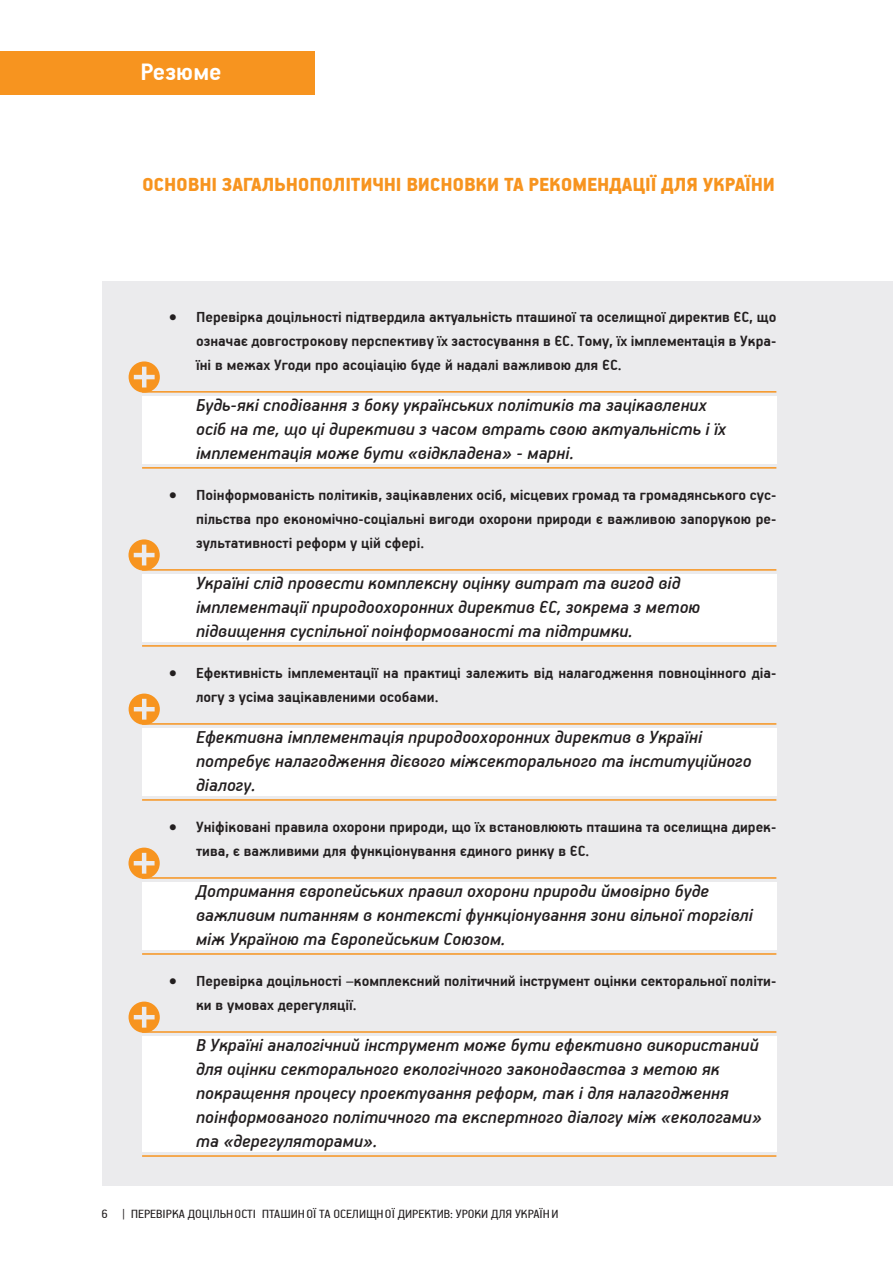
<style>
.page{position:relative;width:893px;height:1263px;background:#fff}
.page>*{position:absolute;margin:0;border:0;box-sizing:border-box;transform-origin:0 0}
.t1{font:700 27px "PF Handbook Pro";color:#fff}
.t2{font:900 21px "PF Handbook Pro";letter-spacing:-.01em;color:#f7941f}
.List_Paragraph{font:italic 500 19.5px/24px "PF Handbook Pro";color:#231f20}
.t3{font:700 16.5px/24px "PF Handbook Pro";color:#231f20}
.t4{font:13.5px "PF Handbook Pro";color:#231f20}
</style>
<div class="page">
<div style="left:0;top:51px;width:314px;height:43px;background:#f7941f"></div>
<div style="left:102px;top:281px;width:791px;height:905px;background:#ebebed"></div>
<div style="left:142px;top:396px;width:634px;height:67px;background:#fff"></div>
<hr style="left:142px;top:391px;width:634px;height:2px;background:#f7941f">
<hr style="left:142px;top:467px;width:634px;height:2px;background:#f7941f">
<div style="left:142px;top:574px;width:634px;height:67px;background:#fff"></div>
<hr style="left:142px;top:569px;width:634px;height:2px;background:#f7941f">
<hr style="left:142px;top:645px;width:634px;height:2px;background:#f7941f">
<div style="left:142px;top:728px;width:634px;height:67px;background:#fff"></div>
<hr style="left:142px;top:723px;width:634px;height:2px;background:#f7941f">
<hr style="left:142px;top:799px;width:634px;height:2px;background:#f7941f">
<div style="left:142px;top:882px;width:634px;height:67px;background:#fff"></div>
<hr style="left:142px;top:877px;width:634px;height:2px;background:#f7941f">
<hr style="left:142px;top:953px;width:634px;height:2px;background:#f7941f">
<div style="left:142px;top:1036px;width:634px;height:115px;background:#fff"></div>
<hr style="left:142px;top:1031px;width:634px;height:2px;background:#f7941f">
<hr style="left:142px;top:1155px;width:634px;height:2px;background:#f7941f">
<svg style="left:129px;top:361px;width:31px;height:32px"></svg>
<svg style="left:128px;top:539px;width:32px;height:32px"></svg>
<svg style="left:129px;top:693px;width:31px;height:32px"></svg>
<svg style="left:128px;top:848px;width:32px;height:31px"></svg>
<svg style="left:129px;top:1001px;width:31px;height:32px"></svg>
<h1 class="t1" style="left:140px;top:55px;width:83px">Резюме</h1>
<p class="t2" style="left:142px;top:172px;width:634px">ОСНОВНІ ЗАГАЛЬНОПОЛІТИЧНІ ВИСНОВКИ ТА РЕКОМЕНДАЦІЇ ДЛЯ УКРАЇНИ</p>
<p class="t3" style="left:196px;top:304px;width:582px;text-align:justify;text-indent:-27px">• Перевірка доцільності підтвердила актуальність пташиної та оселищної директив ЄС, що означає довгострокову перспективу їх застосування в ЄС. Тому, їх імплементація в Укра&shy;їні в межах Угоди про асоціацію буде й надалі важливою для ЄС.</p>
<p class="List_Paragraph" style="left:196px;top:392px;width:532px">Будь-які сподівання з боку українських політиків та зацікавлених осіб на те, що ці директиви з часом втрать свою актуальність і їх імплементація може бути «відкладена» - марні.</p>
<p class="t3" style="left:196px;top:482px;width:582px;text-align:justify;text-indent:-27px">• Поінформованість політиків, зацікавлених осіб, місцевих громад та громадянського сус&shy;пільства про економічно-соціальні вигоди охорони природи є важливою запорукою ре&shy;зультативності реформ у цій сфері.</p>
<p class="List_Paragraph" style="left:196px;top:570px;width:506px">Україні слід провести комплексну оцінку витрат та вигод від імплементації природоохоронних директив ЄС, зокрема з метою підвищення суспільної поінформованості та підтримки.</p>
<p class="t3" style="left:196px;top:660px;width:582px;text-indent:-27px">• Ефективність імплементації на практиці залежить від налагодження повноцінного діа&shy;логу з усіма зацікавленими особами.</p>
<p class="List_Paragraph" style="left:196px;top:724px;width:557px">Ефективна імплементація природоохоронних директив в Україні потребує налагодження дієвого міжсекторального та інституційного діалогу.</p>
<p class="t3" style="left:196px;top:814px;width:582px;text-indent:-27px">• Уніфіковані правила охорони природи, що їх встановлюють пташина та оселищна дирек&shy;тива, є важливими для функціонування єдиного ринку в ЄС.</p>
<p class="List_Paragraph" style="left:196px;top:878px;width:558px">Дотримання європейських правил охорони природи ймовірно буде важливим питанням в контексті функціонування зони вільної торгівлі між Україною та Європейським Союзом.</p>
<p class="t3" style="left:196px;top:968px;width:582px;text-indent:-27px">• Перевірка доцільності –комплексний політичний інструмент оцінки секторальної політи&shy;ки в умовах дерегуляції.</p>
<p class="List_Paragraph" style="left:196px;top:1032px;width:567px">В Україні аналогічний інструмент може бути ефективно використаний для оцінки секторального екологічного законодавства з метою як покращення процесу проектування реформ, так і для налагодження поінформованого політичного та експертного діалогу між «екологами» та «дерегуляторами».</p>
<p class="t4" style="left:101px;top:1206px;width:458px">6 | ПЕРЕВІРКА ДОЦІЛЬНОСТІ ПТАШИНОЇ ТА ОСЕЛИЩНОЇ ДИРЕКТИВ: УРОКИ ДЛЯ УКРАЇНИ</p>
</div>
